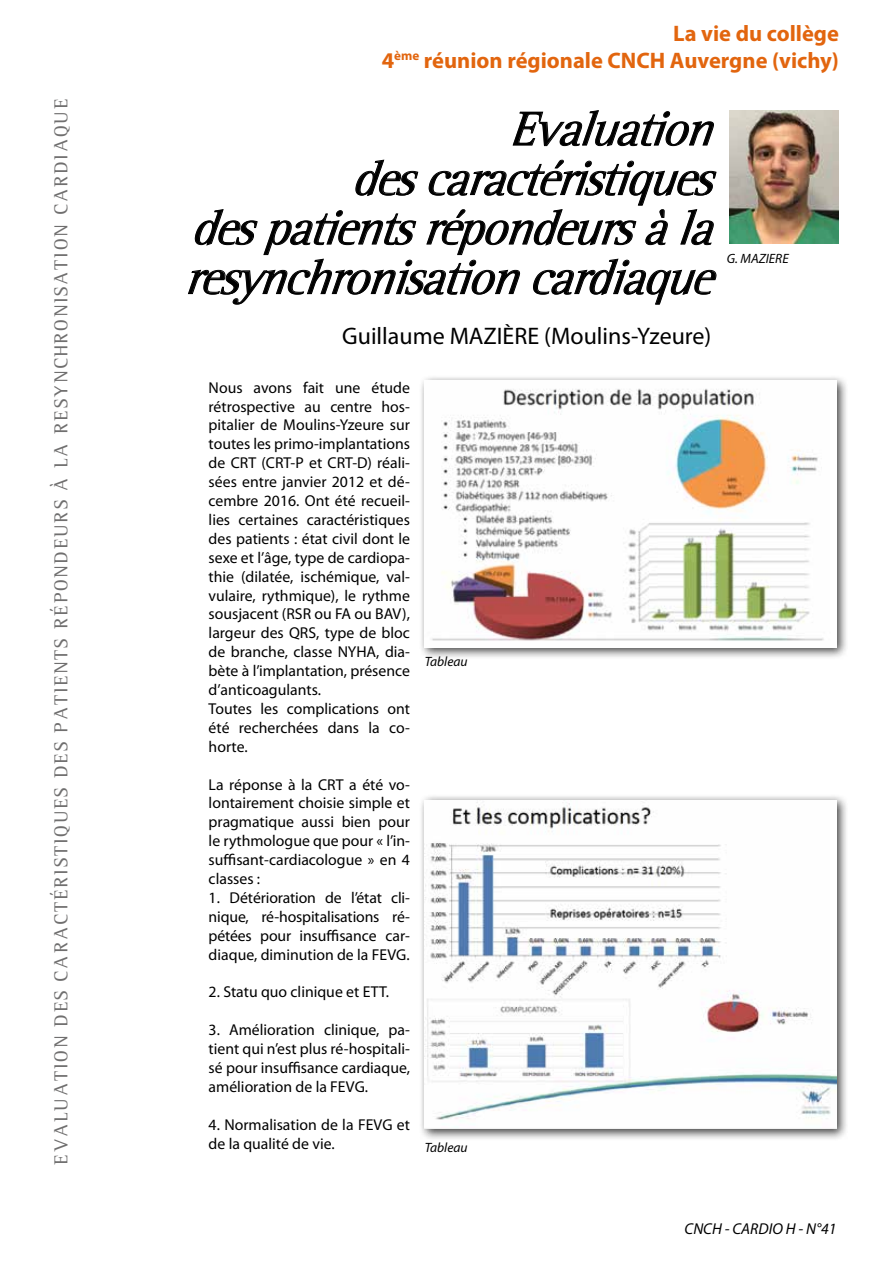
<style>
.page{position:relative;width:893px;height:1263px;background:#fff}
.page>*{position:absolute;margin:0;border:0;box-sizing:border-box;transform-origin:0 0}
.t1{font:italic 49.5px/49.5px "Leftist Mono Serif";color:#000;text-align:right}
.t2{font:24px "Myriad Pro";color:#000}
.t3{font:700 22.5px/27px "Myriad Pro";color:#e2650e;text-align:right}
.t4{font:19.5px "Leftist Mono Serif";letter-spacing:.09em;color:#706f6f}
.t5{font:15.75px/18.9px "Myriad Pro";color:#000;text-align:justify}
.t6{font:italic 15.75px "Myriad Pro";color:#000}
.t7{font:italic 13.5px "Myriad Pro";color:#000}
</style>
<div class="page">
<svg style="left:513px;top:110px;width:201px;height:36px"></svg>
<svg style="left:188px;top:159px;width:529px;height:146px"></svg>
<img style="left:729px;top:111px;width:110px;height:132px">
<div style="left:419px;top:375px;width:429px;height:284px;background:#000;opacity:.75"></div>
<img style="left:424px;top:381px;width:412px;height:266px">
<div style="left:419px;top:794px;width:429px;height:347px;background:#000;opacity:.75"></div>
<img style="left:424px;top:800px;width:412px;height:329px">
<p class="t4" style="left:50px;top:1165px;width:1067px;rotate:-90deg">EVALUATION DES CARACTÉRISTIQUES DES PATIENTS RÉPONDEURS À LA RESYNCHRONISATION CARDIAQUE</p>
<h3 class="t3" style="left:382px;top:19px;width:459px">La vie du collège<br>4<sup>ème</sup> réunion régionale CNCH Auvergne (vichy)</h3>
<h1 class="t1" style="left:183px;top:105px;width:550px">Evaluation descaractéristiques despatientsrépondeursàla resynchronisationcardiaque</h1>
<h2 class="t2" style="left:342px;top:321px;width:371px">Guillaume MAZIÈRE (Moulins-Yzeure)</h2>
<p class="t7" style="left:727px;top:250px;width:63px">G. MAZIERE</p>
<p class="t5" style="left:209px;top:378px;width:203px;text-align:left">Nous avons fait une étude rétrospective au centre hos&shy;pitalier de Moulins-Yzeure sur toutes les primo-implantations de CRT (CRT-P et CRT-D) réali&shy;sées entre janvier 2012 et dé&shy;cembre 2016. Ont été recueil&shy;lies certaines caractéristiques des patients : état civil dont le sexe et l’âge, type de cardiopa&shy;thie (dilatée, ischémique, val&shy;vulaire, rythmique), le rythme sousjacent (RSR ou FA ou BAV), largeur des QRS, type de bloc de branche, classe NYHA, dia&shy;bète à l’implantation, présence d’anticoagulants.<br>Toutes les complications ont été recherchées dans la co&shy;horte.</p>
<p class="t5" style="left:209px;top:774px;width:203px">La réponse à la CRT a été vo&shy;lontairement choisie simple et pragmatique aussi bien pour le rythmologue que pour « l’in&shy;suffisant-cardiacologue » en 4 classes :</p>
<p class="t5" style="left:209px;top:888px;width:203px">1. Détérioration de l’état cli&shy;nique, ré-hospitalisations ré&shy;pétées pour insuffisance car&shy;diaque, diminution de la FEVG.</p>
<p class="t5" style="left:209px;top:982px;width:182px">2. Statu quo clinique et ETT.</p>
<p class="t5" style="left:209px;top:1020px;width:203px">3. Amélioration clinique, pa&shy;tient qui n’est plus ré-hospitali&shy;sé pour insuffisance cardiaque, amélioration de la FEVG.</p>
<p class="t5" style="left:209px;top:1115px;width:203px">4. Normalisation de la FEVG et de la qualité de vie.</p>
<p class="t7" style="left:425px;top:653px;width:44px">Tableau</p>
<p class="t7" style="left:425px;top:1139px;width:44px">Tableau</p>
<p class="t6" style="left:685px;top:1219px;width:154px">CNCH - CARDIO H - N°41</p>
</div>
